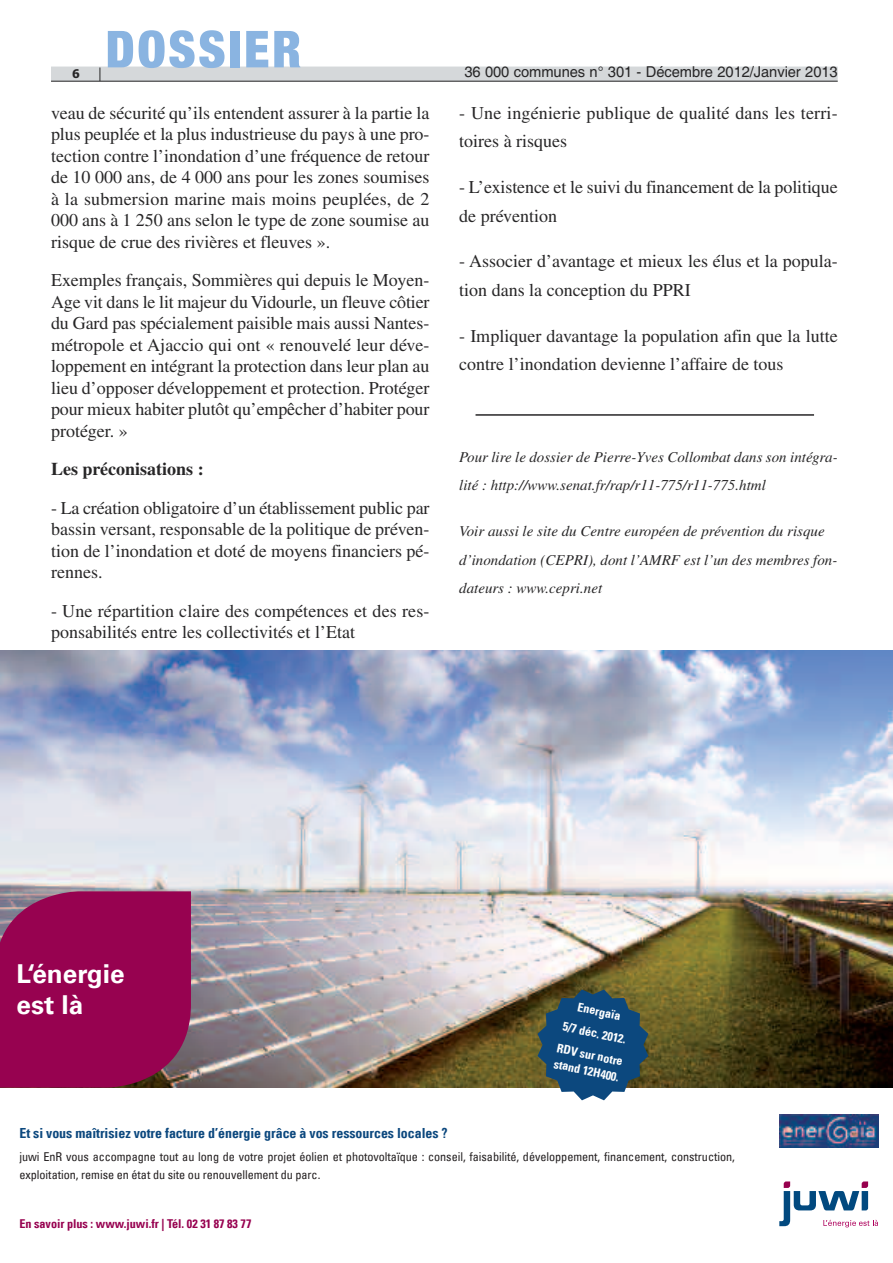
<style>
.page{position:relative;width:893px;height:1263px;background:#fff}
.page>*{position:absolute;margin:0;border:0;box-sizing:border-box;transform-origin:0 0}
.t1{font:900 condensed 51px "Helvetica Neue LT Com";letter-spacing:.05em;color:#8ab4e1}
.t2{font:700 26.1px/31.3px "Univers Com 65";color:#fff}
.t3{font:18px/21.5px "Times LT Std";color:#272627}
.t4{font:700 18px "Times LT Std";color:#272627}
.t5{font:italic 15px/28.7px "Times LT Std";color:#272627}
.t6{font:15px "Helvetica";letter-spacing:-.005em;color:#272627}
.t7{font:13.95px "Univers Com 67 Bold Cond";letter-spacing:-.005em;color:#0c487e}
.t8{font:condensed 12.15px/18.3px "Univers Com 57";letter-spacing:-.005em;color:#231f20}
.t9{font:12.15px/22px "Univers Com 67 Bold Cond";color:#fff;text-align:center}
.t10{font:12.15px "Univers Com 67 Bold Cond";letter-spacing:-.005em;color:#970250}
.t11{font:700 12px "Tahoma";color:#272627}
</style>
<div class="page">
<div style="left:51px;top:67px;width:787px;height:15px;background:#d5d8da"></div>
<hr style="left:51px;top:81px;width:787px;height:1px;background:#272627">
<svg style="left:100px;top:68px;width:1px;height:13px"></svg>
<img style="left:0;top:650px;width:893px;height:437px">
<svg style="left:0;top:891px;width:191px;height:196px;background:#940952"></svg>
<svg style="left:779px;top:1181px;width:99px;height:46px"></svg>
<svg style="left:538px;top:989px;width:110px;height:111px;background:#2f5875"></svg>
<img style="left:779px;top:1115px;width:99px;height:33px">
<hr style="left:475px;top:414px;width:339px;height:2px;background:#272627">
<h1 class="t1" style="left:106px;top:19px;width:197px">DOSSIER</h1>
<p class="t11" style="left:72px;top:66px;width:9px">6</p>
<p class="t6" style="left:464px;top:63px;width:375px">36 000 communes n° 301 - Décembre 2012/Janvier 2013</p>
<p class="t3" style="left:51px;top:104px;width:380px;text-align:justify">veau de sécurité qu’ils entendent assurer à la partie la plus peuplée et la plus industrieuse du pays à une pro&shy;tection contre l’inondation d’une fréquence de retour de 10 000 ans, de 4 000 ans pour les zones soumises à la submersion marine mais moins peuplées, de 2<br>000 ans à 1 250 ans selon le type de zone soumise au risque de crue des rivières et fleuves ».</p>
<p class="t3" style="left:51px;top:271px;width:380px;text-align:justify">Exemples français, Sommières qui depuis le Moyen-Age vit dans le lit majeur du Vidourle, un fleuve côtier du Gard pas spécialement paisible mais aussi Nantes&shy;métropole et Ajaccio qui ont « renouvelé leur déve&shy;loppement en intégrant la protection dans leur plan au lieu d’opposer développement et protection. Protéger pour mieux habiter plutôt qu’empêcher d’habiter pour protéger. »</p>
<p class="t4" style="left:51px;top:463px;width:154px">Les préconisations :</p>
<p class="t3" style="left:51px;top:499px;width:380px;text-align:justify">- La création obligatoire d’un établissement public par bassin versant, responsable de la politique de préven&shy;tion de l’inondation et doté de moyens financiers pé&shy;rennes.</p>
<p class="t3" style="left:51px;top:602px;width:380px">- Une répartition claire des compétences et des res&shy;ponsabilités entre les collectivités et l’Etat</p>
<p class="t3" style="left:459px;top:100px;width:380px;line-height:28.7px">- Une ingénierie publique de qualité dans les terri&shy;toires à risques</p>
<p class="t3" style="left:459px;top:174px;width:380px;line-height:28.7px">- L’existence et le suivi du financement de la politique de prévention</p>
<p class="t3" style="left:459px;top:249px;width:380px;line-height:28.7px">- Associer d’avantage et mieux les élus et la popula&shy;tion dans la conception du PPRI</p>
<p class="t3" style="left:459px;top:323px;width:380px;line-height:28.7px">- Impliquer davantage la population afin que la lutte contre l’inondation devienne l’affaire de tous</p>
<p class="t5" style="left:459px;top:444px;width:380px">Pour lire le dossier de Pierre-Yves Collombat dans son intégra&shy;lité : http://www.senat.fr/rap/r11-775/r11-775.html</p>
<p class="t5" style="left:459px;top:518px;width:380px">Voir aussi le site du Centre européen de prévention du risque d’inondation (CEPRI), dont l’AMRF est l’un des membres fon&shy;dateurs : www.cepri.net</p>
<h2 class="t2" style="left:16px;top:961px;width:110px">L‘énergie est là</h2>
<p class="t9" style="left:568px;top:995px;width:69px;rotate:12deg">Energaïa<br>5/7 déc. 2012.<br>RDV sur notre</p>
<p class="t9" style="left:556px;top:1054px;width:68px;rotate:12deg">stand 12H400.</p>
<p class="t7" style="left:19px;top:1127px;width:430px">Et si vous maîtrisiez votre facture d’énergie grâce à vos ressources locales ?</p>
<p class="t8" style="left:19px;top:1149px;width:717px">juwi EnR vous accompagne tout au long de votre projet éolien et photovoltaïque : conseil, faisabilité, développement, financement, construction, exploitation, remise en état du site ou renouvellement du parc.</p>
<p class="t10" style="left:19px;top:1219px;width:233px">En savoir plus : www.juwi.fr | Tél. 02 31 87 83 77</p>
</div>
